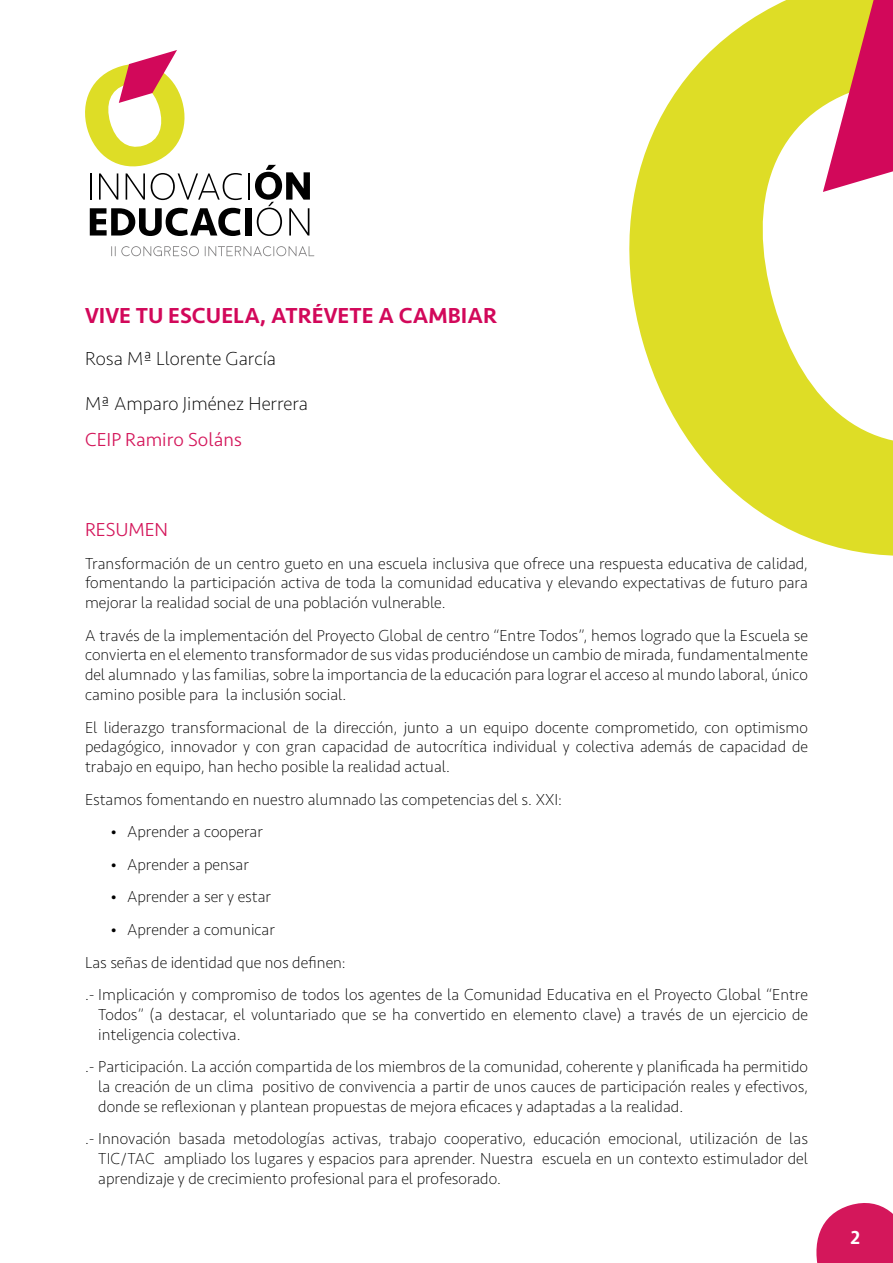
<style>
.page{position:relative;width:893px;height:1263px;background:#fff}
.page>*{position:absolute;margin:0;border:0;box-sizing:border-box;transform-origin:0 0}
.t1{font:500 22.5px "Seravek";color:#d2085a}
.t2{font:200 19.5px "Seravek";color:#000}
.t3{font:300 19.5px "Seravek";color:#d4175b}
.t4{font:500 19.5px "Seravek";color:#fff}
.t5{font:200 16.5px/19.8px "Seravek";color:#000;text-align:justify}
</style>
<div class="page">
<svg style="left:816px;top:1203px;width:77px;height:60px;background:#d93570"></svg>
<svg style="left:248px;top:173px;width:1px;height:27px"></svg>
<svg style="left:90px;top:208px;width:151px;height:28px"></svg>
<div style="left:245px;top:208px;width:7px;height:28px;background:#000"></div>
<svg style="left:255px;top:165px;width:55px;height:71px"></svg>
<svg style="left:111px;top:246px;width:88px;height:10px"></svg>
<svg style="left:205px;top:246px;width:109px;height:10px"></svg>
<svg style="left:85px;top:50px;width:157px;height:150px"></svg>
<svg style="left:629px;top:0;width:264px;height:556px;fill:#dedd26"></svg>
<svg style="left:823px;top:0;width:70px;height:192px;background:#db6462"></svg>
<h1 class="t1" style="left:85px;top:302px;width:413px">VIVE TU ESCUELA, ATRÉVETE A CAMBIAR</h1>
<p class="t2" style="left:85px;top:347px;width:193px">Rosa Mª Llorente García</p>
<p class="t2" style="left:85px;top:392px;width:225px">Mª Amparo Jiménez Herrera</p>
<p class="t3" style="left:85px;top:428px;width:159px">CEIP Ramiro Soláns</p>
<p class="t3" style="left:85px;top:518px;width:85px">RESUMEN</p>
<p class="t5" style="left:85px;top:553px;width:724px">Transformación de un centro gueto en una escuela inclusiva que ofrece una respuesta educativa de calidad, fomentando la participación activa de toda la comunidad educativa y elevando expectativas de futuro para mejorar la realidad social de una población vulnerable.</p>
<p class="t5" style="left:85px;top:625px;width:724px">A través de la implementación del Proyecto Global de centro “Entre Todos”, hemos logrado que la Escuela se convierta en el elemento transformador de sus vidas produciéndose un cambio de mirada, fundamentalmente del alumnado y las familias, sobre la importancia de la educación para lograr el acceso al mundo laboral, único camino posible para la inclusión social.</p>
<p class="t5" style="left:85px;top:717px;width:724px">El liderazgo transformacional de la dirección, junto a un equipo docente comprometido, con optimismo pedagógico, innovador y con gran capacidad de autocrítica individual y colectiva además de capacidad de trabajo en equipo, han hecho posible la realidad actual.</p>
<p class="t5" style="left:85px;top:790px;width:479px">Estamos fomentando en nuestro alumnado las competencias del s. XXI:</p>
<p class="t5" style="left:111px;top:822px;width:154px">• Aprender a cooperar</p>
<p class="t5" style="left:111px;top:855px;width:140px">• Aprender a pensar</p>
<p class="t5" style="left:111px;top:887px;width:162px">• Aprender a ser y estar</p>
<p class="t5" style="left:85px;top:913px;width:724px;line-height:32.5px;text-align:left;text-indent:25px">• Aprender a comunicar<br>Las señas de identidad que nos definen:<br>.- Implicación y compromiso de todos los agentes de la Comunidad Educativa en el Proyecto Global “Entre</p>
<p class="t5" style="left:98px;top:1005px;width:711px">Todos” (a destacar, el voluntariado que se ha convertido en elemento clave) a través de un ejercicio de inteligencia colectiva.</p>
<p class="t5" style="left:98px;top:1057px;width:711px;text-indent:-13px">.- Participación. La acción compartida de los miembros de la comunidad, coherente y planificada ha permitido la creación de un clima positivo de convivencia a partir de unos cauces de participación reales y efectivos, donde se reflexionan y plantean propuestas de mejora eficaces y adaptadas a la realidad.</p>
<p class="t5" style="left:98px;top:1129px;width:711px;text-indent:-13px">.- Innovación basada metodologías activas, trabajo cooperativo, educación emocional, utilización de las TIC/TAC ampliado los lugares y espacios para aprender. Nuestra escuela en un contexto estimulador del aprendizaje y de crecimiento profesional para el profesorado.</p>
<p class="t4" style="left:850px;top:1225px;width:11px">2</p>
</div>
